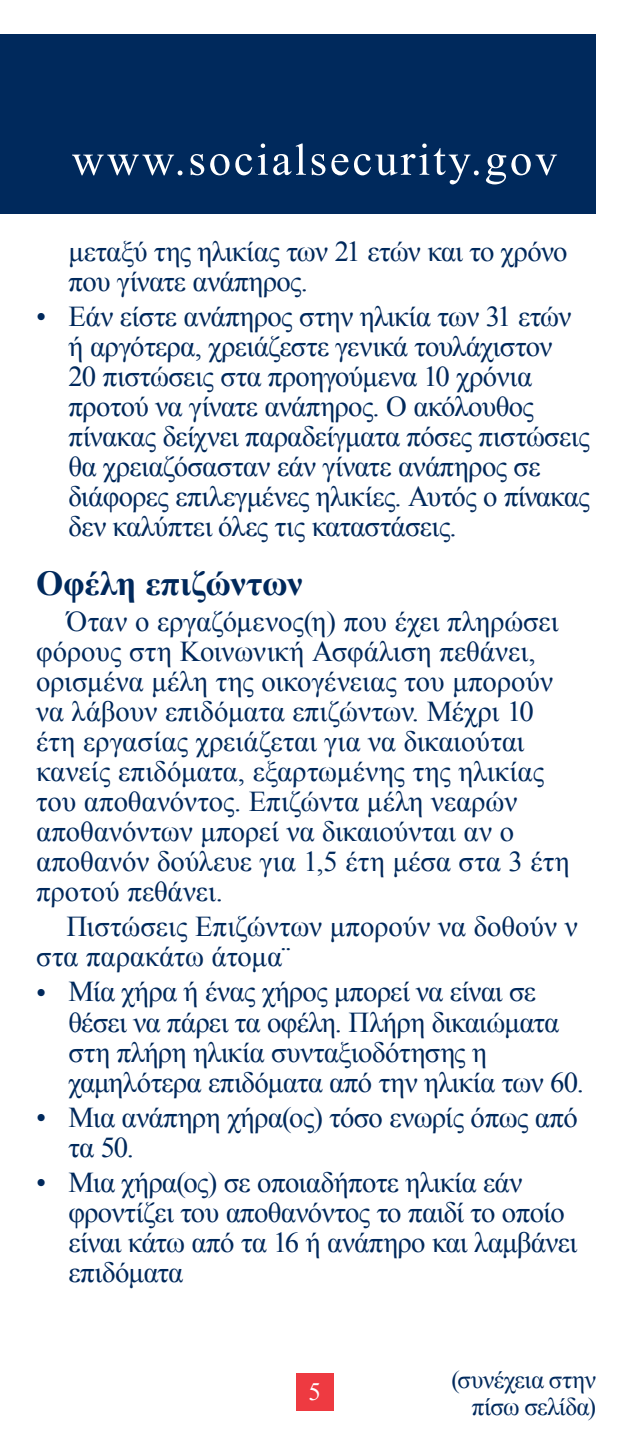
<style>
.page{position:relative;width:630px;height:1440px;background:#fff}
.page>*{position:absolute;margin:0;border:0;box-sizing:border-box;transform-origin:0 0}
.Header2{font:700 35px "Times New Roman";letter-spacing:-.01em;color:#00295c}
._1st_bullet{font:28.75px/30px "Times New Roman";letter-spacing:-.02em;color:#00295c}
.paragraph_format{font:28.75px/30px "Times New Roman";color:#00295c}
.t1{font:25px/27.5px "Times New Roman";letter-spacing:-.015em;color:#00295c;text-align:right}
.t2{font:25px "Times New Roman";color:#fff}
</style>
<div class="page">
<div style="left:0;top:34px;width:596px;height:180px;background:#00295c"></div>
<svg style="left:72px;top:144px;width:485px;height:40px"></svg>
<div style="left:296px;top:1373px;width:38px;height:38px;background:#ee3a41"></div>
<p class="_1st_bullet" style="left:69px;top:236px;width:501px">μεταξύ της ηλικίας των 21 ετών και το χρόνο που γίνατε ανάπηρος.</p>
<p class="_1st_bullet" style="left:69px;top:301px;width:523px;text-indent:-32px">• Εάν είστε ανάπηρος στην ηλικία των 31 ετών ή αργότερα, χρειάζεστε γενικά τουλάχιστον<br>20 πιστώσεις στα προηγούμενα 10 χρόνια προτού να γίνατε ανάπηρος. Ο ακόλουθος πίνακας δείχνει παραδείγματα πόσες πιστώσεις θα χρειαζόσασταν εάν γίνατε ανάπηρος σε διάφορες επιλεγμένες ηλικίες. Αυτός ο πίνακας δεν καλύπτει όλες τις καταστάσεις.</p>
<p class="Header2" style="left:36px;top:560px;width:268px">Οφέλη επιζώντων</p>
<p class="paragraph_format" style="left:36px;top:606px;width:535px;text-indent:30px">Όταν ο εργαζόμενος(η) που έχει πληρώσει φόρους στη Κοινωνική Ασφάλιση πεθάνει, ορισμένα μέλη της οικογένειας του μπορούν να λάβουν επιδόματα επιζώντων. Μέχρι 10 έτη εργασίας χρειάζεται για να δικαιούται κανείς επιδόματα, εξαρτωμένης της ηλικίας του αποθανόντος. Επιζώντα μέλη νεαρών αποθανόντων μπορεί να δικαιούνται αν ο αποθανόν δούλευε για 1,5 έτη μέσα στα 3 έτη προτού πεθάνει.</p>
<p class="paragraph_format" style="left:36px;top:911px;width:543px;text-indent:30px">Πιστώσεις Επιζώντων μπορούν να δοθούν ν στα παρακάτω άτομα¨</p>
<p class="_1st_bullet" style="left:69px;top:976px;width:517px;text-indent:-32px">• Μία χήρα ή ένας χήρος μπορεί να είναι σε θέσει να πάρει τα οφέλη. Πλήρη δικαιώματα στη πλήρη ηλικία συνταξιοδότησης η χαμηλότερα επιδόματα από την ηλικία των 60.</p>
<p class="_1st_bullet" style="left:69px;top:1102px;width:511px;text-indent:-32px">• Μια ανάπηρη χήρα(ος) τόσο ενωρίς όπως από τα 50.</p>
<p class="_1st_bullet" style="left:69px;top:1167px;width:510px;text-indent:-32px">• Μια χήρα(ος) σε οποιαδήποτε ηλικία εάν φροντίζει του αποθανόντος το παιδί το οποίο είναι κάτω από τα 16 ή ανάπηρο και λαμβάνει επιδόματα</p>
<p class="t2" style="left:309px;top:1375px;width:14px">5</p>
<p class="t1" style="left:452px;top:1365px;width:146px">(συνέχεια στην πίσω σελίδα)</p>
</div>
